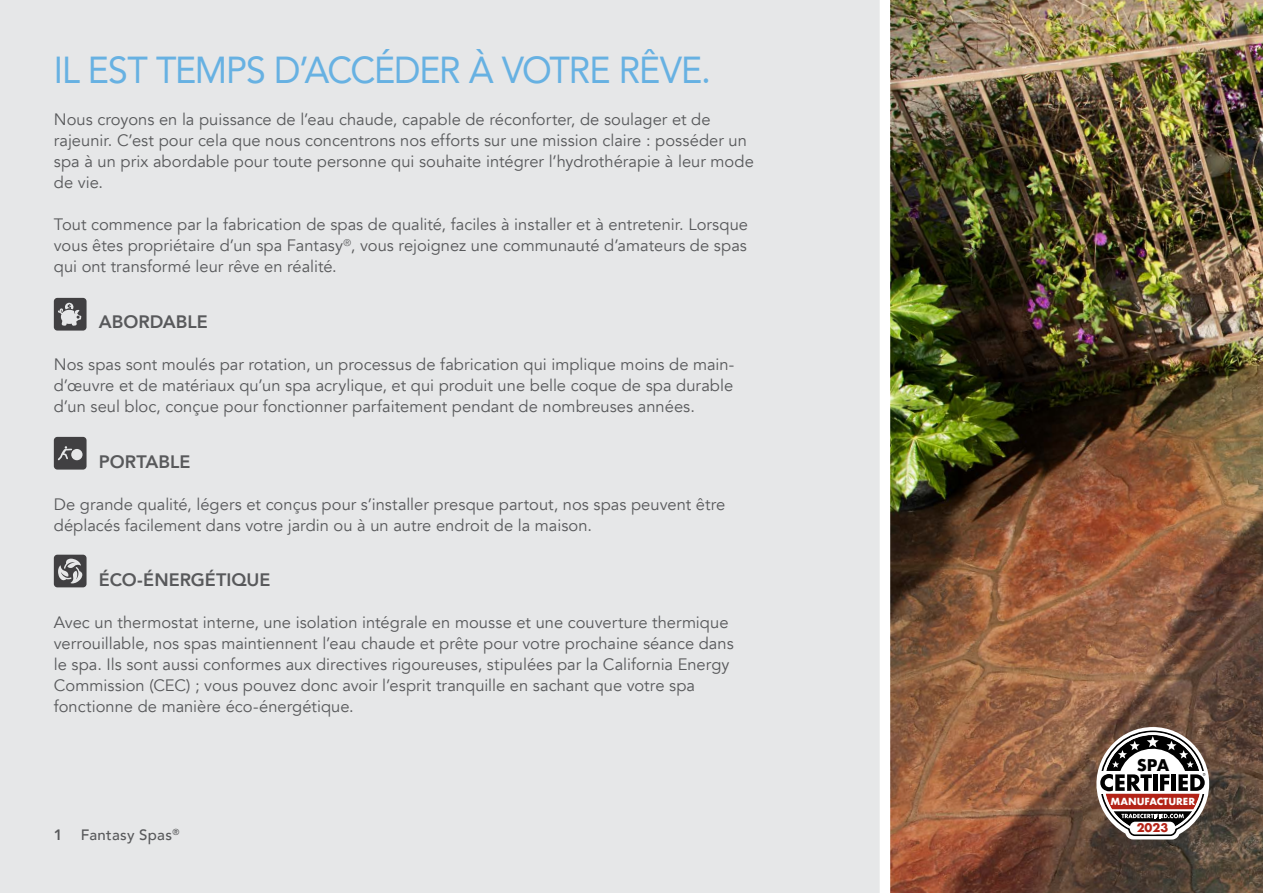
<style>
.page{position:relative;width:1263px;height:893px;background:#fff}
.page>*{position:absolute;margin:0;border:0;box-sizing:border-box;transform-origin:0 0}
.t1{font:37.5px "Avenir";letter-spacing:-.035em;color:#67b1e2;scale:.95 1}
.t2{font:800 18px "Avenir";color:#58595b}
.t3{font:16.5px/21px "Avenir";color:#58595b}
.t4{font:700 15.75px "Futura";color:#000}
.t5{font:500 15px "Avenir";letter-spacing:.02em;color:#58595b}
.t6{font:800 15px "Avenir";color:#58595b}
.t7{font:700 11.7px "Futura";color:#b32317}
.t8{font:700 9.6px "Futura";color:#fff}
</style>
<div class="page">
<div style="left:0;top:0;width:885px;height:893px;background:#e6e7e8"></div>
<img style="left:890px;top:0;width:373px;height:893px">
<div style="left:880px;top:0;width:10px;height:893px;background:#fff"></div>
<svg style="left:1096px;top:727px;width:113px;height:112px"></svg>
<svg style="left:54px;top:298px;width:33px;height:33px"></svg>
<svg style="left:54px;top:437px;width:33px;height:33px"></svg>
<svg style="left:54px;top:555px;width:33px;height:32px"></svg>
<h1 class="t1" style="left:54px;top:40px;width:693px">IL EST TEMPS D’ACCÉDER À VOTRE RÊVE.</h1>
<p class="t3" style="left:54px;top:110px;width:701px">Nous croyons en la puissance de l’eau chaude, capable de réconforter, de soulager et de rajeunir. C’est pour cela que nous concentrons nos efforts sur une mission claire : posséder un spa à un prix abordable pour toute personne qui souhaite intégrer l’hydrothérapie à leur mode de vie.</p>
<p class="t3" style="left:54px;top:215px;width:696px;text-align:justify">Tout commence par la fabrication de spas de qualité, faciles à installer et à entretenir. Lorsque vous êtes propriétaire d’un spa Fantasy<sup>®</sup>, vous rejoignez une communauté d’amateurs de spas qui ont transformé leur rêve en réalité.</p>
<p class="t2" style="left:99px;top:308px;width:110px">ABORDABLE</p>
<p class="t3" style="left:54px;top:354px;width:682px;text-align:justify">Nos spas sont moulés par rotation, un processus de fabrication qui implique moins de main&shy;d’œuvre et de matériaux qu’un spa acrylique, et qui produit une belle coque de spa durable d’un seul bloc, conçue pour fonctionner parfaitement pendant de nombreuses années.</p>
<p class="t2" style="left:99px;top:447px;width:93px">PORTABLE</p>
<p class="t3" style="left:54px;top:494px;width:673px">De grande qualité, légers et conçus pour s’installer presque partout, nos spas peuvent être déplacés facilement dans votre jardin ou à un autre endroit de la maison.</p>
<p class="t2" style="left:99px;top:566px;width:173px">ÉCO-ÉNERGÉTIQUE</p>
<p class="t3" style="left:54px;top:612px;width:681px">Avec un thermostat interne, une isolation intégrale en mousse et une couverture thermique verrouillable, nos spas maintiennent l’eau chaude et prête pour votre prochaine séance dans le spa. Ils sont aussi conformes aux directives rigoureuses, stipulées par la California Energy Commission (CEC) ; vous pouvez donc avoir l’esprit tranquille en sachant que votre spa fonctionne de manière éco-énergétique.</p>
<p class="t6" style="left:54px;top:823px;width:10px">1</p>
<p class="t5" style="left:81px;top:821px;width:100px">Fantasy Spas<sup>®</sup></p>
<p class="t4" style="left:1137px;top:754px;width:34px">SPA</p>
<p class="t8" style="left:1110px;top:794px;width:86px">MANUFACTURER</p>
<p class="t7" style="left:1137px;top:819px;width:33px">2023</p>
</div>
